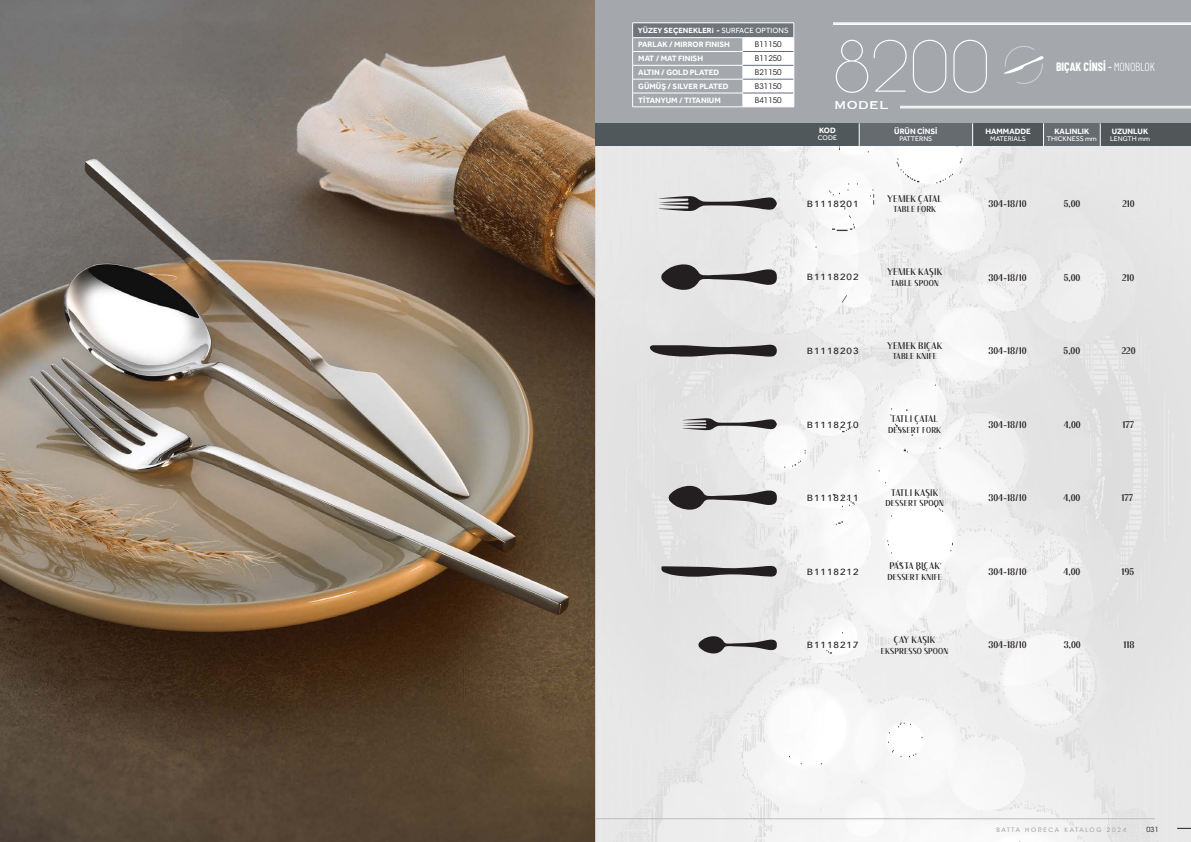
<style>
.page{position:relative;width:1191px;height:842px;background:#fff}
.page>*{position:absolute;margin:0;border:0;box-sizing:border-box;transform-origin:0 0}
.t1{font:100 67.7px "Kamerik 105";color:#fff}
.t2{font:18px "Copperplate";color:#fff}
.t3{font:700 11.8px "Barlow Condensed";color:#fff}
.t4{font:9.9px "Floane";color:#231f20}
.t5{font:9.9px "Floane";letter-spacing:-.04em;color:#231f20}
.t6{font:500 8.9px "Avenir";letter-spacing:.1em;color:#231f20;scale:1.11 1}
.t7{font:8.8px "Floane";letter-spacing:.01em;color:#231f20}
.t8{font:700 8px "Effra";color:#fff}
.t9{font:700 7.8px "Effra";color:#fff}
.t10{font:7.8px "ITC Avant Garde Std";color:#231f20}
.t11{font:7px "Effra";color:#fff}
.t12{font:7px "ITC Avant Garde Std";color:#231f20}
.t13{font:6px "ITC Avant Garde Std";letter-spacing:.3em;color:#979697}
.s1{font-weight:400}
.s2{font-weight:500}
.s3{font-weight:300}
</style>
<div class="page">
<img style="left:0;top:0;width:595px;height:842px">
<img style="left:595px;top:146px;width:596px;height:696px">
<svg style="left:1177px;top:828px;width:14px;height:1px"></svg>
<hr style="left:595px;top:818px;width:559px;height:1px;background:#bcbdc0">
<div style="left:595px;top:0;width:596px;height:123px;background:#a4a7ac"></div>
<hr style="left:833px;top:23px;width:358px;height:1px;background:#fff">
<hr style="left:833px;top:24px;width:358px;height:1px;background:#fff">
<div style="left:632px;top:23px;width:162px;height:15px;background:#6f757a"></div>
<hr style="left:632px;top:51px;width:110px;height:1px;background:#fff">
<hr style="left:632px;top:65px;width:110px;height:1px;background:#fff">
<hr style="left:632px;top:79px;width:110px;height:1px;background:#fff">
<hr style="left:632px;top:93px;width:110px;height:1px;background:#fff">
<hr style="left:633px;top:37px;width:110px;height:1px;background:#fff">
<hr style="left:632px;top:23px;width:111px;height:1px;background:#fff">
<svg style="left:632px;top:23px;width:1px;height:84px"></svg>
<svg style="left:742px;top:23px;width:52px;height:84px"></svg>
<hr style="left:632px;top:107px;width:111px;height:1px;background:#fff">
<hr style="left:743px;top:107px;width:51px;height:1px;background:#fff">
<div style="left:595px;top:123px;width:264px;height:23px;background:#51585b"></div>
<div style="left:859px;top:123px;width:113px;height:23px;background:#666b70"></div>
<div style="left:972px;top:123px;width:71px;height:23px;background:#515659"></div>
<div style="left:1043px;top:123px;width:57px;height:23px;background:#666b70"></div>
<div style="left:1100px;top:123px;width:91px;height:23px;background:#515659"></div>
<svg style="left:858px;top:123px;width:1px;height:23px"></svg>
<svg style="left:972px;top:123px;width:1px;height:23px"></svg>
<svg style="left:1043px;top:123px;width:1px;height:23px"></svg>
<svg style="left:1099px;top:123px;width:1px;height:23px"></svg>
<svg style="left:649px;top:345px;width:128px;height:12px;background:#514e4f"></svg>
<svg style="left:661px;top:263px;width:116px;height:28px;background:#959394"></svg>
<svg style="left:656px;top:196px;width:121px;height:15px;background:#929090"></svg>
<svg style="left:660px;top:566px;width:117px;height:11px"></svg>
<svg style="left:668px;top:485px;width:109px;height:26px;background:#949292"></svg>
<svg style="left:680px;top:418px;width:97px;height:12px"></svg>
<svg style="left:698px;top:635px;width:79px;height:19px;background:#959393"></svg>
<hr style="left:900px;top:108px;width:291px;height:1px;background:#fff">
<hr style="left:900px;top:107px;width:291px;height:1px;background:#fff">
<hr style="left:900px;top:106px;width:291px;height:1px;background:#fff">
<svg style="left:1004px;top:46px;width:39px;height:38px"></svg>
<p class="t9" style="left:638px;top:25px;width:152px">YÜZEY SEÇENEKLERi - <span class="s1">SURFACE OPTIONS</span></p>
<p class="t8" style="left:638px;top:40px;width:93px">PARLAK / MIRROR FINISH</p>
<p class="t10" style="left:755px;top:40px;width:28px">B11150</p>
<p class="t8" style="left:638px;top:54px;width:66px">MAT / MAT FINISH</p>
<p class="t10" style="left:755px;top:54px;width:28px">B11250</p>
<p class="t8" style="left:638px;top:67px;width:82px">ALTIN / GOLD PLATED</p>
<p class="t10" style="left:755px;top:68px;width:28px">B21150</p>
<p class="t8" style="left:638px;top:81px;width:92px">GÜMÜŞ / SILVER PLATED</p>
<p class="t10" style="left:755px;top:81px;width:28px">B31150</p>
<p class="t8" style="left:638px;top:95px;width:84px">TİTANYUM / TITANIUM</p>
<p class="t10" style="left:755px;top:95px;width:28px">B41150</p>
<p class="t1" style="left:833px;top:29px;width:159px">8200</p>
<p class="t2" style="left:834px;top:93px;width:57px">model</p>
<p class="t8" style="left:819px;top:125px;width:18px">KOD</p>
<p class="t11" style="left:818px;top:133px;width:21px">CODE</p>
<p class="t8" style="left:894px;top:126px;width:45px">ÜRÜN CİNSİ</p>
<p class="t11" style="left:899px;top:134px;width:34px">PATTERNS</p>
<p class="t8" style="left:985px;top:126px;width:47px">HAMMADDE</p>
<p class="t11" style="left:990px;top:134px;width:37px">MATERIALS</p>
<p class="t3" style="left:1056px;top:58px;width:100px">BIÇAK CİNSİ <span class="s2">-</span> <span class="s3">MONOBLOK</span></p>
<p class="t8" style="left:1054px;top:126px;width:36px">KALINLIK</p>
<p class="t11" style="left:1046px;top:134px;width:52px">THICKNESS mm</p>
<p class="t8" style="left:1111px;top:126px;width:38px">UZUNLUK</p>
<p class="t11" style="left:1110px;top:134px;width:41px">LENGTH mm</p>
<p class="t4" style="left:887px;top:190px;width:56px">YEMEK ÇATAL</p>
<p class="t7" style="left:893px;top:202px;width:44px">TABLE FORK</p>
<p class="t6" style="left:807px;top:196px;width:48px">B1118201</p>
<p class="t4" style="left:988px;top:195px;width:40px">304-18/10</p>
<p class="t4" style="left:1063px;top:195px;width:18px">5,00</p>
<p class="t4" style="left:1122px;top:195px;width:14px">210</p>
<p class="t4" style="left:887px;top:264px;width:57px">YEMEK KAŞIK</p>
<p class="t7" style="left:890px;top:275px;width:50px">TABLE SPOON</p>
<p class="t6" style="left:807px;top:270px;width:48px">B1118202</p>
<p class="t4" style="left:988px;top:269px;width:40px">304-18/10</p>
<p class="t4" style="left:1063px;top:269px;width:18px">5,00</p>
<p class="t4" style="left:1122px;top:269px;width:14px">210</p>
<p class="t4" style="left:887px;top:337px;width:57px">YEMEK BIÇAK</p>
<p class="t7" style="left:892px;top:349px;width:46px">TABLE KNIFE</p>
<p class="t6" style="left:807px;top:343px;width:48px">B1118203</p>
<p class="t4" style="left:988px;top:342px;width:40px">304-18/10</p>
<p class="t4" style="left:1063px;top:342px;width:18px">5,00</p>
<p class="t4" style="left:1121px;top:342px;width:15px">220</p>
<p class="t5" style="left:891px;top:411px;width:49px">TATLI ÇATAL</p>
<p class="t7" style="left:888px;top:423px;width:54px">DESSERT FORK</p>
<p class="t6" style="left:807px;top:417px;width:48px">B1118210</p>
<p class="t4" style="left:988px;top:416px;width:40px">304-18/10</p>
<p class="t4" style="left:1064px;top:416px;width:18px">4,00</p>
<p class="t4" style="left:1122px;top:416px;width:13px">177</p>
<p class="t6" style="left:807px;top:490px;width:48px">B1118211</p>
<p class="t4" style="left:891px;top:484px;width:49px">TATLI KAŞIK</p>
<p class="t7" style="left:885px;top:496px;width:60px">DESSERT SPOON</p>
<p class="t4" style="left:988px;top:490px;width:40px">304-18/10</p>
<p class="t4" style="left:1063px;top:490px;width:18px">4,00</p>
<p class="t4" style="left:1121px;top:490px;width:13px">177</p>
<p class="t4" style="left:889px;top:558px;width:52px">PASTA BIÇAK</p>
<p class="t7" style="left:887px;top:570px;width:56px">DESSERT KNIFE</p>
<p class="t6" style="left:807px;top:564px;width:48px">B1118212</p>
<p class="t4" style="left:988px;top:563px;width:40px">304-18/10</p>
<p class="t4" style="left:1063px;top:563px;width:18px">4,00</p>
<p class="t4" style="left:1121px;top:563px;width:14px">195</p>
<p class="t4" style="left:894px;top:631px;width:43px">ÇAY KAŞIK</p>
<p class="t7" style="left:881px;top:643px;width:69px">EKSPRESSO SPOON</p>
<p class="t6" style="left:807px;top:637px;width:48px">B1118217</p>
<p class="t4" style="left:988px;top:637px;width:40px">304-18/10</p>
<p class="t4" style="left:1064px;top:637px;width:18px">3,00</p>
<p class="t4" style="left:1123px;top:637px;width:13px">118</p>
<p class="t13" style="left:996px;top:826px;width:131px">BATTA HORECA KATALOG 2024</p>
<p class="t12" style="left:1146px;top:825px;width:14px">031</p>
</div>
